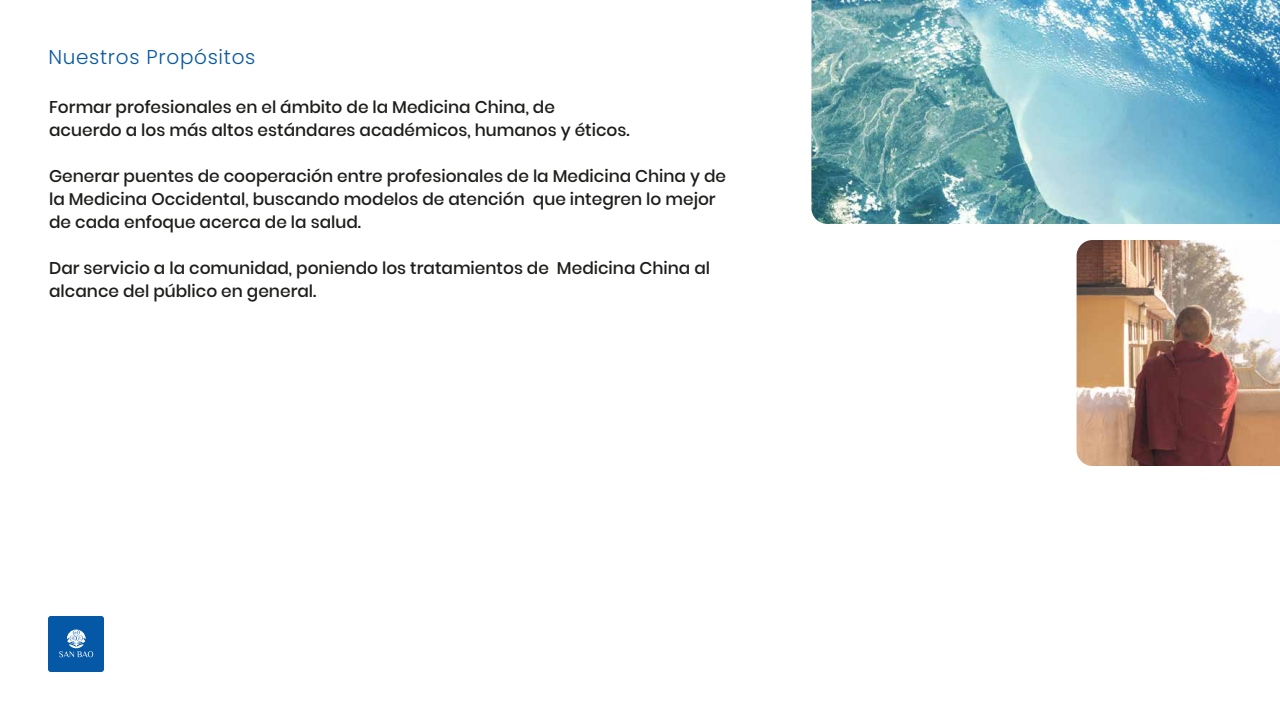
<style>
.page{position:relative;width:1280px;height:720px;background:#fff}
.page>*{position:absolute;margin:0;border:0;box-sizing:border-box;transform-origin:0 0}
.t1{font:300 20px "Poppins";letter-spacing:.035em;color:#0558a5}
.t2{font:500 18px "Poppins";letter-spacing:.035em;color:#262626}
.t3{font:500 17px/23px "Poppins";color:#1d1d1b}
</style>
<div class="page">
<img style="left:811px;top:0;width:469px;height:224px">
<img style="left:1077px;top:240px;width:203px;height:226px">
<div style="left:48px;top:616px;width:56px;height:56px;background:#0558a5;border-radius:3px"></div>
<svg style="left:59px;top:630px;width:34px;height:27px"></svg>
<p class="t1" style="left:48px;top:45px;width:209px">Nuestros Propósitos</p>
<p class="t3" style="left:49px;top:95px;width:582px">Formar profesionales en el ámbito de la Medicina China, de acuerdo a los más altos estándares académicos, humanos y éticos.</p>
<p class="t3" style="left:49px;top:164px;width:678px">Generar puentes de cooperación entre profesionales de la Medicina China y de la Medicina Occidental, buscando modelos de atención que integren lo mejor de cada enfoque acerca de la salud.</p>
<p class="t3" style="left:49px;top:256px;width:662px">Dar servicio a la comunidad, poniendo los tratamientos de Medicina China al alcance del público en general.</p>
<p class="t2" style="left:48px;top:159px;width:661px">acuerdo a los más altos estándares académicos, humanos y éticos.</p>
<p class="t2" style="left:48px;top:255px;width:649px">China y de la Medicina Occidental, buscando modelos de atención</p>
</div>
